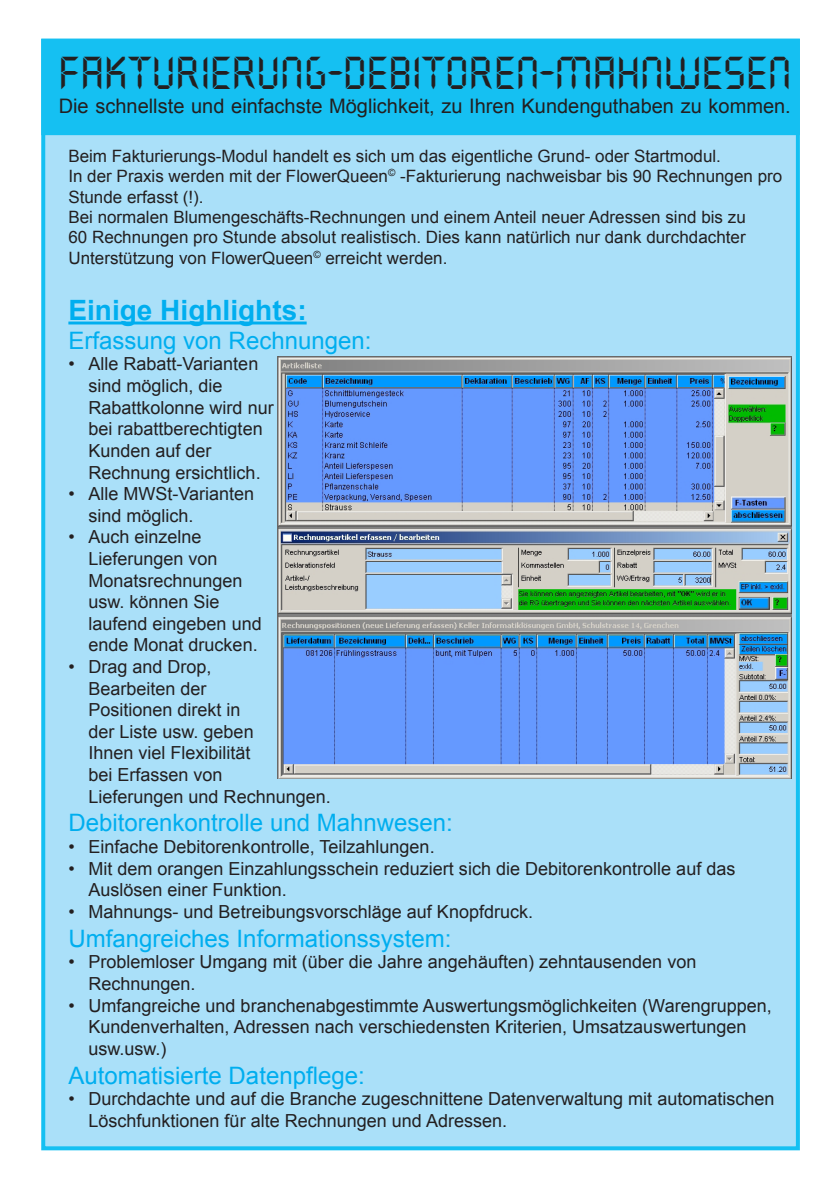
<style>
.page{position:relative;width:840px;height:1191px;background:#fff}
.page>*{position:absolute;margin:0;border:0;box-sizing:border-box;transform-origin:0 0}
.t1{font:48px "Quartz Bol D";letter-spacing:.015em;color:#231f20}
.t2{font:700 28px "Arial";color:#00aeef}
.t3{font:24px "Arial";color:#00aeef}
.t4{font:20px "Arial";color:#231f20}
.t5{font:18px/21.6px "Arial";color:#231f20}
.t6{font:17px/20.4px "Arial";color:#231f20}
</style>
<div class="page">
<div style="left:41px;top:39px;width:758px;height:1111px;background:#aae0f9;border:4px solid #15c0f2"></div>
<div style="left:41px;top:39px;width:758px;height:96px;background:#15c0f2"></div>
<hr style="left:68px;top:321px;width:238px;height:3px;background:#00aeef">
<img style="left:277px;top:356px;width:514px;height:423px">
<h1 class="t1" style="left:59px;top:46px;width:733px">FAKTURIERUNG-DEBITOREN-MAHNWESEN</h1>
<p class="t4" style="left:59px;top:93px;width:733px">Die schnellste und einfachste Möglichkeit, zu Ihren Kundenguthaben zu kommen.</p>
<p class="t6" style="left:68px;top:146px;width:715px">Beim Fakturierungs-Modul handelt es sich um das eigentliche Grund- oder Startmodul.<br>In der Praxis werden mit der FlowerQueen<sup>©</sup> -Fakturierung nachweisbar bis 90 Rechnungen pro Stunde erfasst (!).<br>Bei normalen Blumengeschäfts-Rechnungen und einem Anteil neuer Adressen sind bis zu<br>60 Rechnungen pro Stunde absolut realistisch. Dies kann natürlich nur dank durchdachter Unterstützung von FlowerQueen<sup>©</sup> erreicht werden.</p>
<h2 class="t2" style="left:68px;top:291px;width:240px">Einige Highlights:</h2>
<h3 class="t3" style="left:68px;top:325px;width:304px">Erfassung von Rechnungen:</h3>
<p class="t5" style="left:88px;top:353px;width:187px;text-indent:-20px">• Alle Rabatt-Varianten sind möglich, die<br>Rabattkolonne wird nur bei rabattberechtigten<br>Kunden auf der<br>Rechnung ersichtlich.</p>
<p class="t5" style="left:88px;top:483px;width:167px;text-indent:-20px">• Alle MWSt-Varianten sind möglich.</p>
<p class="t5" style="left:88px;top:526px;width:175px;text-indent:-20px">• Auch einzelne<br>Lieferungen von<br>Monatsrechnungen usw. können Sie laufend eingeben und ende Monat drucken.</p>
<p class="t5" style="left:88px;top:656px;width:244px;text-indent:-20px">• Drag and Drop,<br>Bearbeiten der<br>Positionen direkt in<br>der Liste usw. geben<br>Ihnen viel Flexibilität<br>bei Erfassen von<br>Lieferungen und Rechnungen.</p>
<h3 class="t3" style="left:68px;top:807px;width:386px">Debitorenkontrolle und Mahnwesen:</h3>
<p class="t5" style="left:68px;top:836px;width:367px">• Einfache Debitorenkontrolle, Teilzahlungen.</p>
<p class="t5" style="left:88px;top:857px;width:648px;text-indent:-20px">• Mit dem orangen Einzahlungsschein reduziert sich die Debitorenkontrolle auf das<br>Auslösen einer Funktion.</p>
<p class="t5" style="left:68px;top:901px;width:466px">• Mahnungs- und Betreibungsvorschläge auf Knopfdruck.</p>
<h3 class="t3" style="left:68px;top:922px;width:384px">Umfangreiches Informationssystem:</h3>
<p class="t5" style="left:88px;top:951px;width:609px;text-indent:-20px">• Problemloser Umgang mit (über die Jahre angehäuften) zehntausenden von<br>Rechnungen.</p>
<p class="t5" style="left:88px;top:994px;width:684px;text-indent:-20px">• Umfangreiche und branchenabgestimmte Auswertungsmöglichkeiten (Warengruppen,<br>Kundenverhalten, Adressen nach verschiedensten Kriterien, Umsatzauswertungen usw.usw.)</p>
<h3 class="t3" style="left:68px;top:1059px;width:298px">Automatisierte Datenpflege:</h3>
<p class="t5" style="left:88px;top:1088px;width:687px;text-indent:-20px">• Durchdachte und auf die Branche zugeschnittene Datenverwaltung mit automatischen<br>Löschfunktionen für alte Rechnungen und Adressen.</p>
</div>
